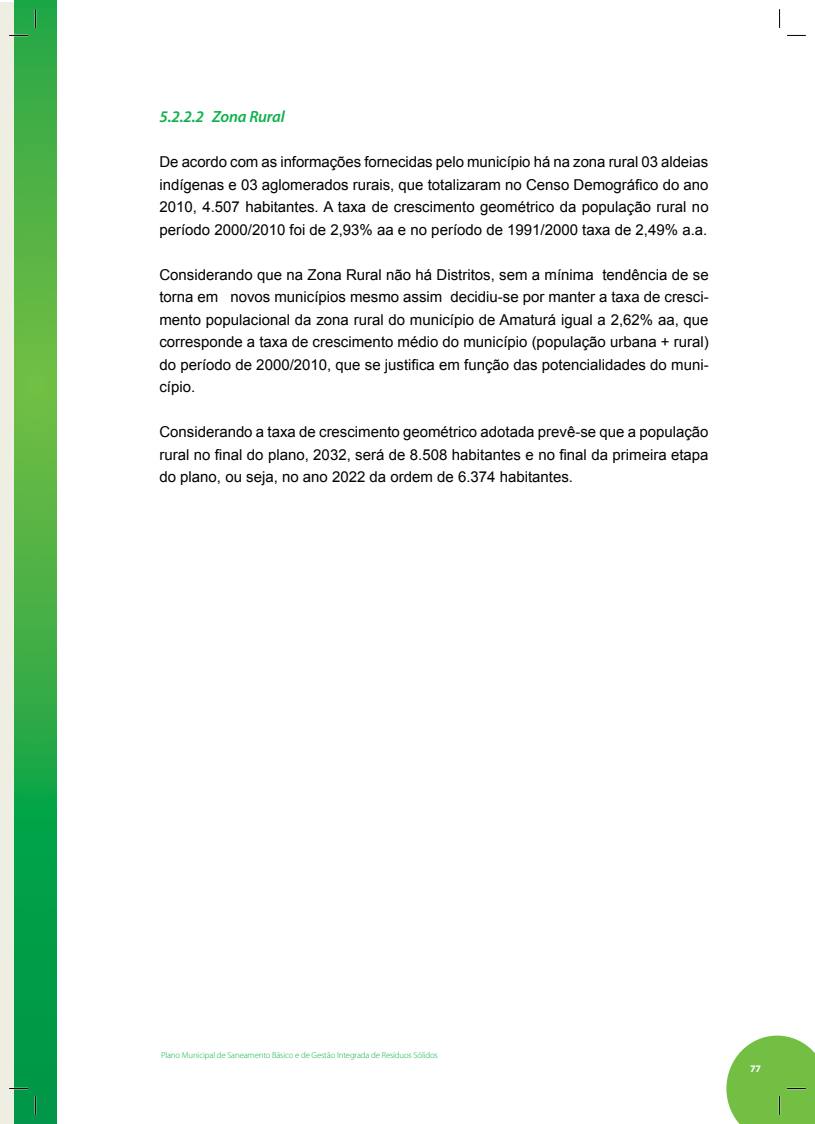
<style>
.page{position:relative;width:815px;height:1124px;background:#fff}
.page>*{position:absolute;margin:0;border:0;box-sizing:border-box;transform-origin:0 0}
.t1{font:italic 600 16.25px "Myriad Pro";letter-spacing:-.01em;color:#0db14b}
.t2{font:15px/22.5px "Arial";color:#000;text-align:justify}
.t3{font:700 10px "Myriad Pro";color:#fff}
.t4{font:300 8.75px "Myriad Pro";letter-spacing:-.015em;color:#0db14b}
</style>
<div class="page">
<div style="left:0;top:2px;width:35px;height:1121px;background:#efeee3"></div>
<svg style="left:14px;top:0;width:43px;height:1123px;background:#34ab45"></svg>
<svg style="left:9px;top:35px;width:19px;height:1px"></svg>
<svg style="left:787px;top:35px;width:19px;height:1px"></svg>
<svg style="left:9px;top:1087px;width:19px;height:2px"></svg>
<svg style="left:35px;top:9px;width:1px;height:19px"></svg>
<svg style="left:35px;top:1095px;width:1px;height:19px"></svg>
<svg style="left:779px;top:9px;width:1px;height:19px"></svg>
<svg style="left:726px;top:1035px;width:89px;height:88px;background:#83c65c"></svg>
<p class="t1" style="left:159px;top:108px;width:127px">5.2.2.2 Zona Rural</p>
<p class="t2" style="left:159px;top:151px;width:551px">De acordo com as informações fornecidas pelo município há na zona rural 03 aldeias indígenas e 03 aglomerados rurais, que totalizaram no Censo Demográfico do ano 2010, 4.507 habitantes. A taxa de crescimento geométrico da população rural no período 2000/2010 foi de 2,93% aa e no período de 1991/2000 taxa de 2,49% a.a.</p>
<p class="t2" style="left:159px;top:263px;width:551px">Considerando que na Zona Rural não há Distritos, sem a mínima tendência de se torna em novos municípios mesmo assim decidiu-se por manter a taxa de cresci&shy;mento populacional da zona rural do município de Amaturá igual a 2,62% aa, que corresponde a taxa de crescimento médio do município (população urbana + rural) do período de 2000/2010, que se justifica em função das potencialidades do muni&shy;cípio.</p>
<p class="t2" style="left:159px;top:421px;width:551px">Considerando a taxa de crescimento geométrico adotada prevê-se que a população rural no final do plano, 2032, será de 8.508 habitantes e no final da primeira etapa do plano, ou seja, no ano 2022 da ordem de 6.374 habitantes.</p>
<p class="t4" style="left:161px;top:1050px;width:278px">Plano Municipal de Saneamento Básico e de Gestão Integrada de Resíduos Sólidos</p>
<p class="t3" style="left:750px;top:1062px;width:12px">77</p>
</div>
